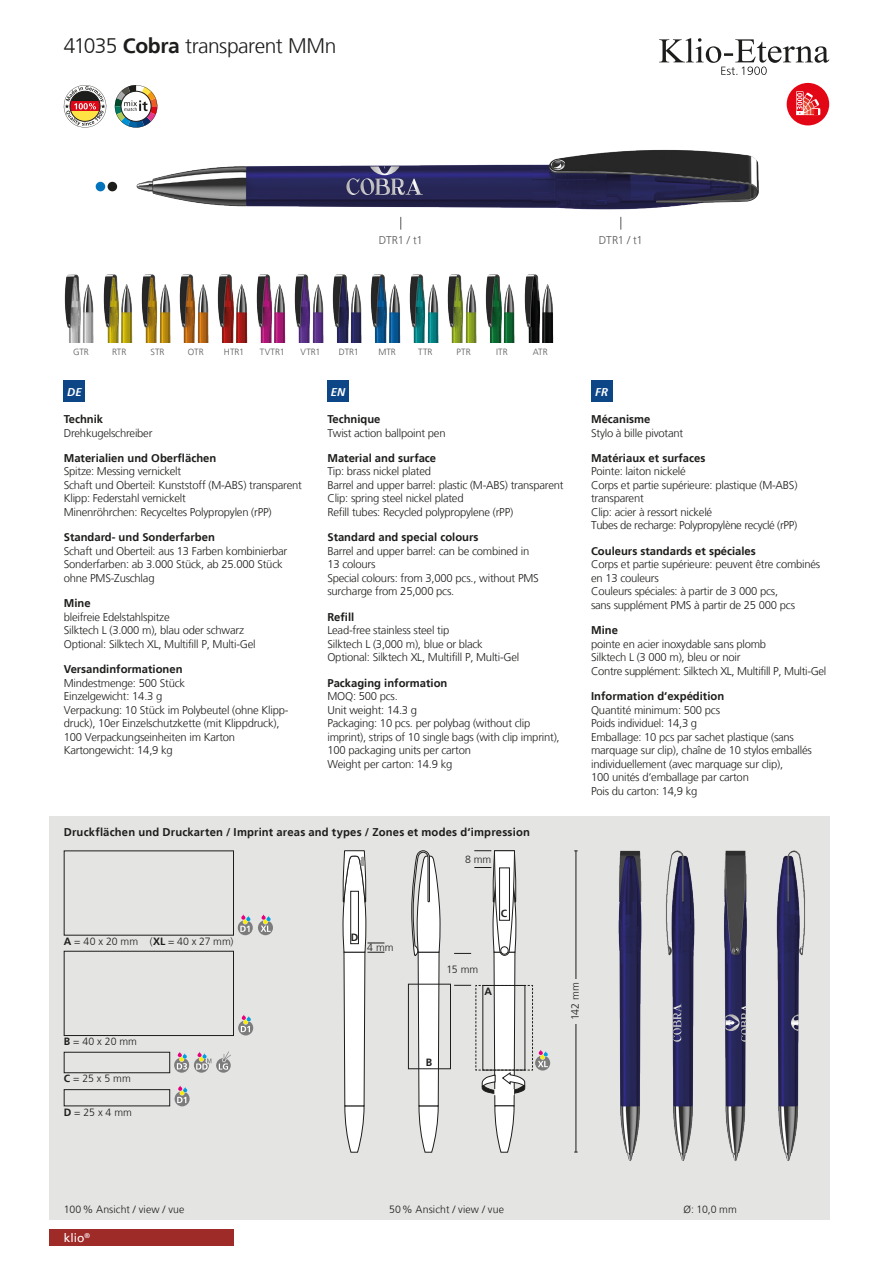
<style>
.page{position:relative;width:893px;height:1263px;background:#fff}
.page>*{position:absolute;margin:0;border:0;box-sizing:border-box;transform-origin:0 0}
.t1{font:300 21px "Frutiger LT";letter-spacing:-.025em;color:#1d1d1b}
.t2{font:12px "Frutiger";color:#fff}
.t3{font:300 11.25px/13.5px "Frutiger LT";letter-spacing:-.02em;color:#1d1d1b}
.t4{font:700 11.25px "Frutiger LT";color:#1d1d1b}
.t5{font:300 11.25px "Frutiger LT";letter-spacing:-.025em;color:#595858}
.t6{font:italic 700 11.25px "Frutiger";color:#fff}
.t7{font:300 10.65px "Frutiger LT";color:#1d1d1b}
.t8{font:300 10.5px "Frutiger LT";letter-spacing:.01em;color:#1d1d1b}
.t9{font:700 10.5px "Frutiger LT";color:#1d1d1b}
.t10{font:300 9px "Frutiger LT";letter-spacing:.005em;color:#595858}
.s1{font-weight:700}
</style>
<div class="page">
<div style="left:49px;top:816px;width:780px;height:404px;background:#e4e4e3"></div>
<svg style="left:659px;top:38px;width:170px;height:37px"></svg>
<div style="left:49px;top:1229px;width:185px;height:17px;background:#9f2b29"></div>
<img style="left:64px;top:274px;width:15px;height:68px">
<img style="left:78px;top:277px;width:16px;height:65px">
<img style="left:103px;top:274px;width:14px;height:68px">
<img style="left:116px;top:277px;width:17px;height:65px">
<img style="left:141px;top:274px;width:14px;height:68px">
<img style="left:154px;top:277px;width:17px;height:65px">
<img style="left:179px;top:274px;width:14px;height:68px">
<img style="left:192px;top:277px;width:17px;height:65px">
<img style="left:217px;top:274px;width:15px;height:68px">
<img style="left:231px;top:277px;width:17px;height:65px">
<img style="left:256px;top:274px;width:14px;height:68px">
<img style="left:269px;top:277px;width:17px;height:65px">
<img style="left:294px;top:274px;width:14px;height:68px">
<img style="left:307px;top:277px;width:17px;height:65px">
<img style="left:332px;top:274px;width:15px;height:68px">
<img style="left:345px;top:277px;width:17px;height:65px">
<img style="left:370px;top:274px;width:15px;height:68px">
<img style="left:384px;top:277px;width:17px;height:65px">
<img style="left:409px;top:274px;width:14px;height:68px">
<img style="left:422px;top:277px;width:17px;height:65px">
<img style="left:447px;top:274px;width:14px;height:68px">
<img style="left:460px;top:277px;width:17px;height:65px">
<img style="left:485px;top:274px;width:15px;height:68px">
<img style="left:499px;top:277px;width:16px;height:65px">
<img style="left:524px;top:274px;width:14px;height:68px">
<img style="left:537px;top:277px;width:17px;height:65px">
<div style="left:64px;top:381px;width:21px;height:21px;background:#0c4686"></div>
<div style="left:327px;top:381px;width:22px;height:21px;background:#0c4686"></div>
<div style="left:591px;top:381px;width:21px;height:21px;background:#0c4686"></div>
<img style="left:136px;top:149px;width:623px;height:72px">
<div style="left:96px;top:182px;width:9px;height:9px;background:#0073bc;border-radius:50%"></div>
<div style="left:108px;top:182px;width:9px;height:9px;background:#1d1d1b;border-radius:50%"></div>
<svg style="left:400px;top:217px;width:1px;height:13px"></svg>
<svg style="left:620px;top:217px;width:1px;height:13px"></svg>
<hr style="left:576px;top:851px;width:1px;height:301px;background:#1d1d1b">
<div style="left:567px;top:979px;width:15px;height:45px;background:#e4e4e3"></div>
<div style="left:64px;top:1052px;width:106px;height:21px;border:1px solid #1d1d1b"></div>
<div style="left:64px;top:1089px;width:106px;height:17px;border:1px solid #1d1d1b"></div>
<div style="left:64px;top:951px;width:170px;height:85px;border:1px solid #1d1d1b"></div>
<svg style="left:238px;top:1015px;width:15px;height:20px"></svg>
<svg style="left:175px;top:1085px;width:15px;height:21px"></svg>
<svg style="left:174px;top:1051px;width:57px;height:22px"></svg>
<svg style="left:238px;top:914px;width:35px;height:21px"></svg>
<svg style="left:411px;top:850px;width:29px;height:303px"></svg>
<svg style="left:343px;top:850px;width:41px;height:303px"></svg>
<div style="left:408px;top:984px;width:43px;height:85px;border:1px solid #1d1d1b"></div>
<svg style="left:454px;top:850px;width:96px;height:303px"></svg>
<div style="left:494px;top:1089px;width:20px;height:6px;background:#fff"></div>
<svg style="left:346px;top:166px;width:77px;height:29px"></svg>
<img style="left:618px;top:850px;width:187px;height:311px">
<svg style="left:725px;top:1006px;width:21px;height:36px"></svg>
<svg style="left:791px;top:1014px;width:8px;height:17px"></svg>
<svg style="left:673px;top:1003px;width:8px;height:39px"></svg>
<div style="left:787px;top:83px;width:42px;height:42px;background:#e30614;border-radius:50%"></div>
<svg style="left:796px;top:91px;width:24px;height:24px"></svg>
<svg style="left:64px;top:85px;width:42px;height:43px"></svg>
<svg style="left:115px;top:85px;width:42px;height:43px"></svg>
<h1 class="t1" style="left:64px;top:34px;width:274px">41035 <span class="s1">Cobra</span> transparent MMn</h1>
<p class="t5" style="left:379px;top:234px;width:45px">DTR1 / t1</p>
<p class="t5" style="left:599px;top:234px;width:45px">DTR1 / t1</p>
<p class="t10" style="left:73px;top:347px;width:17px">GTR</p>
<p class="t10" style="left:112px;top:347px;width:16px">RTR</p>
<p class="t10" style="left:150px;top:347px;width:16px">STR</p>
<p class="t10" style="left:188px;top:347px;width:17px">OTR</p>
<p class="t10" style="left:224px;top:347px;width:22px">HTR1</p>
<p class="t10" style="left:260px;top:347px;width:26px">TVTR1</p>
<p class="t10" style="left:301px;top:347px;width:21px">VTR1</p>
<p class="t10" style="left:339px;top:347px;width:21px">DTR1</p>
<p class="t10" style="left:378px;top:347px;width:19px">MTR</p>
<p class="t10" style="left:418px;top:347px;width:16px">TTR</p>
<p class="t10" style="left:457px;top:347px;width:16px">PTR</p>
<p class="t10" style="left:496px;top:347px;width:13px">ITR</p>
<p class="t10" style="left:533px;top:347px;width:17px">ATR</p>
<p class="t6" style="left:67px;top:386px;width:16px">DE</p>
<p class="t4" style="left:64px;top:412px;width:41px">Technik</p>
<p class="t3" style="left:64px;top:426px;width:90px">Drehkugelschreiber</p>
<p class="t4" style="left:64px;top:451px;width:154px">Materialien und Oberflächen</p>
<p class="t3" style="left:64px;top:465px;width:240px">Spitze: Messing vernickelt<br>Schaft und Oberteil: Kunststoff (M-ABS) transparent Klipp: Federstahl vernickelt<br>Minenröhrchen: Recyceltes Polypropylen (rPP)</p>
<p class="t4" style="left:64px;top:531px;width:153px">Standard- und Sonderfarben</p>
<p class="t3" style="left:64px;top:544px;width:225px">Schaft und Oberteil: aus 13 Farben kombinierbar<br>Sonderfarben: ab 3.000 Stück, ab 25.000 Stück ohne PMS-Zuschlag</p>
<p class="t4" style="left:64px;top:597px;width:28px">Mine</p>
<p class="t3" style="left:64px;top:610px;width:193px">bleifreie Edelstahlspitze<br>Silktech L (3.000 m), blau oder schwarz<br>Optional: Silktech XL, Multifill P, Multi-Gel</p>
<p class="t4" style="left:64px;top:663px;width:120px">Versandinformationen</p>
<p class="t3" style="left:64px;top:676px;width:226px">Mindestmenge: 500 Stück<br>Einzelgewicht: 14.3 g<br>Verpackung: 10 Stück im Polybeutel (ohne Klipp&shy;druck), 10er Einzelschutzkette (mit Klippdruck), 100 Verpackungseinheiten im Karton Kartongewicht: 14,9 kg</p>
<p class="t6" style="left:331px;top:386px;width:16px">EN</p>
<p class="t4" style="left:327px;top:412px;width:55px">Technique</p>
<p class="t3" style="left:327px;top:426px;width:120px">Twist action ballpoint pen</p>
<p class="t4" style="left:327px;top:451px;width:110px">Material and surface</p>
<p class="t3" style="left:327px;top:465px;width:238px">Tip: brass nickel plated<br>Barrel and upper barrel: plastic (M-ABS) transparent Clip: spring steel nickel plated<br>Refill tubes: Recycled polypropylene (rPP)</p>
<p class="t4" style="left:327px;top:531px;width:153px">Standard and special colours</p>
<p class="t3" style="left:327px;top:544px;width:213px">Barrel and upper barrel: can be combined in<br>13 colours<br>Special colours: from 3,000 pcs., without PMS surcharge from 25,000 pcs.</p>
<p class="t4" style="left:327px;top:610px;width:28px">Refill</p>
<p class="t3" style="left:327px;top:624px;width:193px">Lead-free stainless steel tip<br>Silktech L (3,000 m), blue or black<br>Optional: Silktech XL, Multifill P, Multi-Gel</p>
<p class="t4" style="left:327px;top:676px;width:122px">Packaging information</p>
<p class="t3" style="left:327px;top:690px;width:234px">MOQ: 500 pcs.<br>Unit weight: 14.3 g<br>Packaging: 10 pcs. per polybag (without clip imprint), strips of 10 single bags (with clip imprint),<br>100 packaging units per carton<br>Weight per carton: 14.9 kg</p>
<p class="t4" style="left:64px;top:825px;width:468px">Druckflächen und Druckarten / Imprint areas and types / Zones et modes d‘impression</p>
<p class="t8" style="left:465px;top:853px;width:28px">8 mm</p>
<p class="t6" style="left:595px;top:386px;width:14px">FR</p>
<p class="t4" style="left:591px;top:412px;width:61px">Mécanisme</p>
<p class="t3" style="left:591px;top:426px;width:94px">Stylo à bille pivotant</p>
<p class="t4" style="left:591px;top:451px;width:116px">Matériaux et surfaces</p>
<p class="t3" style="left:591px;top:465px;width:208px">Pointe: laiton nickelé<br>Corps et partie supérieure: plastique (M-ABS) transparent<br>Clip: acier à ressort nickelé<br>Tubes de recharge: Polypropylène recyclé (rPP)</p>
<p class="t4" style="left:591px;top:544px;width:166px">Couleurs standards et spéciales</p>
<p class="t3" style="left:591px;top:558px;width:231px">Corps et partie supérieure: peuvent être combinés en 13 couleurs<br>Couleurs spéciales: à partir de 3 000 pcs,<br>sans supplément PMS à partir de 25 000 pcs</p>
<p class="t4" style="left:591px;top:624px;width:28px">Mine</p>
<p class="t3" style="left:591px;top:637px;width:237px">pointe en acier inoxydable sans plomb<br>Silktech L (3 000 m), bleu or noir<br>Contre supplément: Silktech XL, Multifill P, Multi-Gel</p>
<p class="t4" style="left:591px;top:690px;width:135px">Information d‘expédition</p>
<p class="t3" style="left:591px;top:703px;width:222px">Quantité minimum: 500 pcs<br>Poids individuel: 14,3 g<br>Emballage: 10 pcs par sachet plastique (sans marquage sur clip), chaîne de 10 stylos emballés individuellement (avec marquage sur clip),<br>100 unités d‘emballage par carton<br>Pois du carton: 14,9 kg</p>
<p class="t8" style="left:64px;top:935px;width:171px"><span class="s1">A</span> = 40 x 20 mm (<span class="s1">XL</span> = 40 x 27 mm)</p>
<p class="t8" style="left:64px;top:1036px;width:75px"><span class="s1">B</span> = 40 x 20 mm</p>
<p class="t8" style="left:64px;top:1073px;width:68px"><span class="s1">C</span> = 25 x 5 mm</p>
<p class="t8" style="left:64px;top:1106px;width:70px"><span class="s1">D</span> = 25 x 4 mm</p>
<p class="t9" style="left:351px;top:931px;width:9px">D</p>
<p class="t8" style="left:367px;top:941px;width:28px">4 mm</p>
<p class="t9" style="left:501px;top:908px;width:8px">C</p>
<p class="t8" style="left:447px;top:963px;width:33px">15 mm</p>
<p class="t9" style="left:484px;top:985px;width:9px">A</p>
<p class="t9" style="left:426px;top:1056px;width:8px">B</p>
<p class="t7" style="left:569px;top:1020px;width:39px;rotate:-90deg">142 mm</p>
<p class="t8" style="left:64px;top:1204px;width:122px">100% Ansicht / view / vue</p>
<p class="t8" style="left:389px;top:1204px;width:116px">50% Ansicht / view / vue</p>
<p class="t8" style="left:683px;top:1204px;width:55px">Ø: 10,0 mm</p>
<p class="t2" style="left:64px;top:1231px;width:28px">klio<sup>®</sup></p>
</div>
